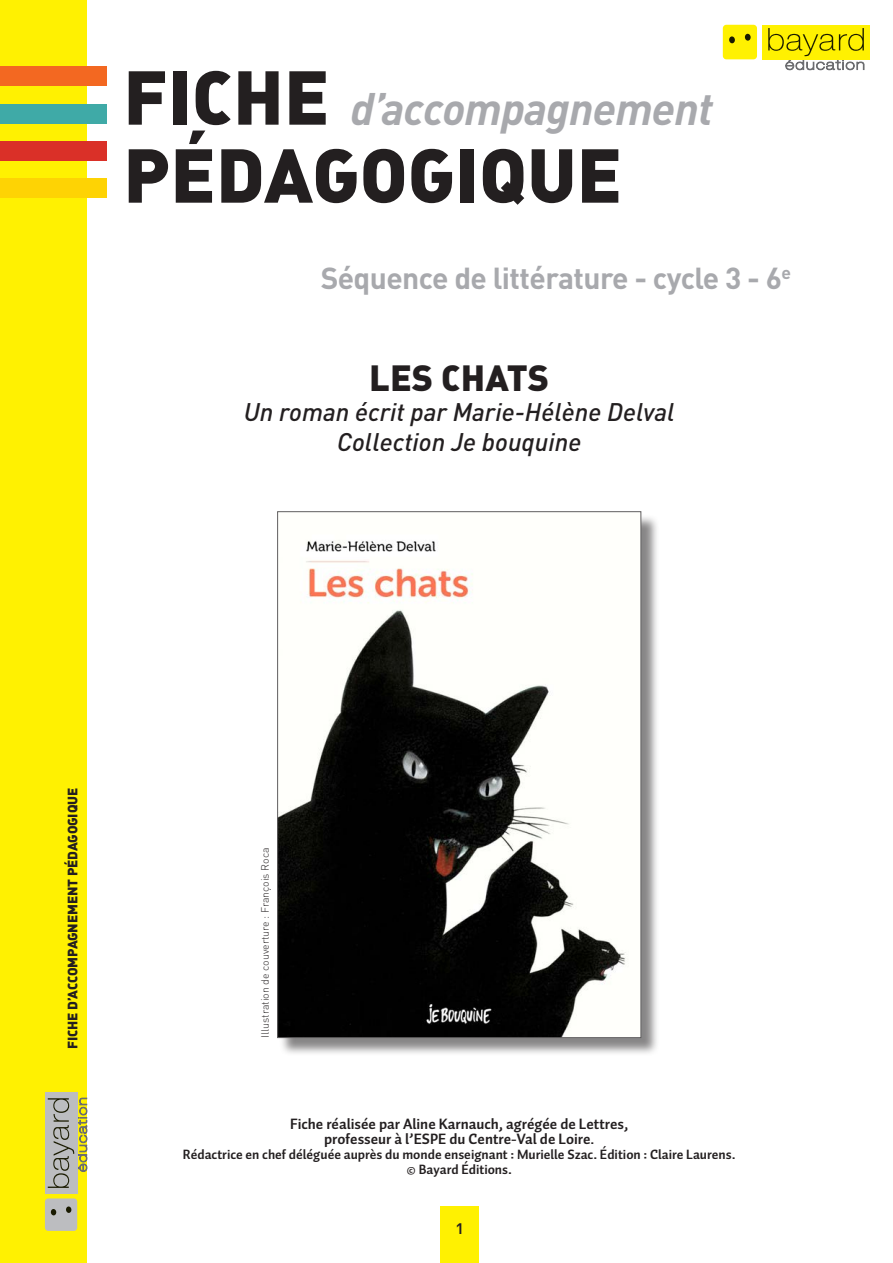
<style>
.page{position:relative;width:893px;height:1263px;background:#fff}
.page>*{position:absolute;margin:0;border:0;box-sizing:border-box;transform-origin:0 0}
.t1{font:75px "DINCE Black Alternate";color:#231f20}
.t2{font:italic 700 45px "DIN";letter-spacing:-.02em;color:#a8a9ad}
.t3{font:36px "DINCE Black Alternate";color:#231f20}
.t4{font:700 30px "DIN";letter-spacing:-.02em;color:#a8a9ad}
.t5{font:italic 500 25.2px/30.3px "DIN";color:#231f20;text-align:center}
.t6{font:18px "DINCE Medium Alternate";color:#231f20}
.t7{font:15px/15px "Auto 1 Bold LF";color:#231f20;text-align:center}
.t8{font:13.5px/15px "Auto 1 Bold LF";color:#231f20;text-align:center}
.t9{font:13.5px "DINCE Black Alternate";letter-spacing:-.01em;color:#231f20}
.t10{font:300 10.5px "DIN";color:#231f20}
.s1{font-family:"DINCE Black Alternate";font-weight:400;font-style:normal;font-size:75px;color:#231f20}
.s2{font-size:13.5px}
</style>
<div class="page">
<div style="left:280px;top:514px;width:380px;height:542px;background:#605e5f;opacity:.75"></div>
<img style="left:279px;top:514px;width:360px;height:522px">
<div style="left:0;top:0;width:86px;height:1263px;background:#fff101"></div>
<div style="left:45px;top:1198px;width:32px;height:33px;background:#bcbdc0;border-radius:3px"></div>
<div style="left:66px;top:1206px;width:6px;height:7px;background:#191a00;border-radius:50%"></div>
<svg style="left:51px;top:1209px;width:5px;height:6px"></svg>
<div style="left:45px;top:1093px;width:32px;height:101px;background:#bcbdc0"></div>
<svg style="left:48px;top:1098px;width:39px;height:90px"></svg>
<div style="left:0;top:178px;width:106px;height:20px;background:#fed304"></div>
<div style="left:0;top:141px;width:106px;height:20px;background:#da3028"></div>
<div style="left:0;top:104px;width:106px;height:19px;background:#3faaa7"></div>
<div style="left:0;top:66px;width:106px;height:20px;background:#f36821"></div>
<div style="left:441px;top:1207px;width:38px;height:56px;background:#fff101"></div>
<div style="left:762px;top:25px;width:108px;height:34px;background:#fff101"></div>
<svg style="left:768px;top:28px;width:96px;height:42px"></svg>
<div style="left:723px;top:25px;width:34px;height:34px;background:#fff101;border-radius:4px"></div>
<div style="left:745px;top:34px;width:6px;height:7px;background:#191a00;border-radius:50%"></div>
<div style="left:729px;top:36px;width:6px;height:7px;background:#191a00;border-radius:50%"></div>
<h2 class="t2" style="left:123px;top:79px;width:591px"><span class="s1">FICHE</span> d’accompagnement</h2>
<h1 class="t1" style="left:123px;top:125px;width:500px">PÉDAGOGIQUE</h1>
<h3 class="t4" style="left:321px;top:259px;width:472px">Séquence de littérature - cycle 3 - 6<sup>e</sup></h3>
<h3 class="t3" style="left:369px;top:353px;width:181px">LES CHATS</h3>
<h3 class="t5" style="left:244px;top:396px;width:432px">Un roman écrit par Marie-Hélène Delval<br>Collection Je bouquine</h3>
<p class="t9" style="left:64px;top:1049px;width:263px;rotate:-90deg">FICHE D’ACCOMPAGNEMENT PÉDAGOGIQUE</p>
<p class="t10" style="left:259px;top:1037px;width:191px;rotate:-90deg">Illustration de couverture : François Roca</p>
<p class="t7" style="left:290px;top:1116px;width:340px">Fiche réalisée par Aline Karnauch, agrégée de Lettres, professeur à l’ESPE du Centre-Val de Loire<span class="s2">.</span></p>
<p class="t8" style="left:183px;top:1147px;width:554px">Rédactrice en chef déléguée auprès du monde enseignant : Murielle Szac. Édition : Claire Laurens. © Bayard Éditions.</p>
<h3 class="t6" style="left:456px;top:1216px;width:9px">1</h3>
</div>
